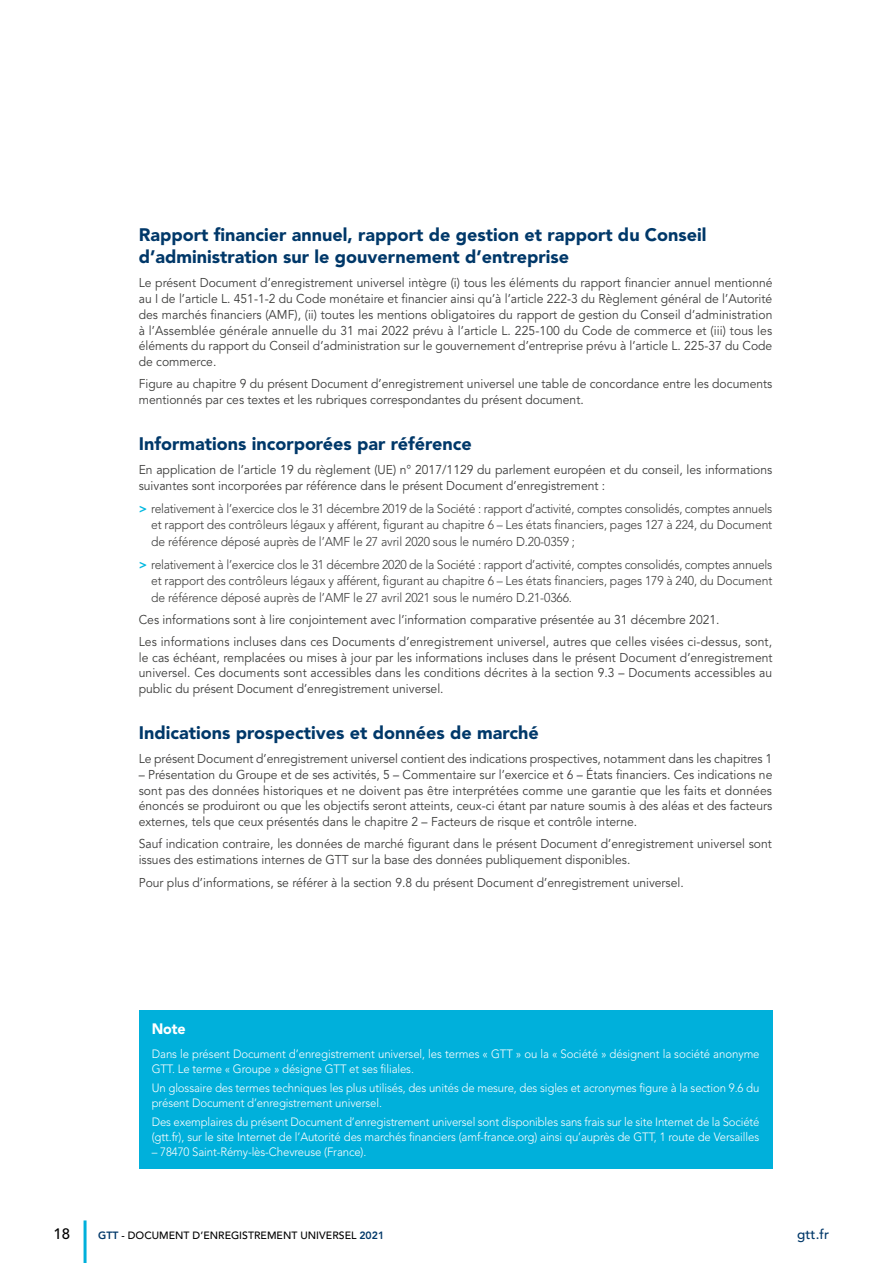
<style>
.page{position:relative;width:893px;height:1263px;background:#fff}
.page>*{position:absolute;margin:0;border:0;box-sizing:border-box;transform-origin:0 0}
.t1{font:900 18px/22.5px "Avenir LT Std";color:#003869}
.t2{font:900 15px "Avenir LT Std";color:#fff;scale:.95 1}
.t3{font:500 15px "Avenir LT Std";color:#000}
.t4{font:500 13.5px "Avenir LT Std";color:#003869}
.t5{font:12.75px/15.8px "Avenir LT Std";color:#3c3c3b;scale:.95 1}
.t6{font:300 12.75px/16.5px "Avenir LT Std";letter-spacing:-.01em;color:#3c3c3b;text-align:justify;scale:.95 1}
.t7{font:300 12px/15px "Avenir LT Std";letter-spacing:-.01em;color:#fff;scale:.95 1}
.t8{font:500 10.5px "Avenir LT Std";letter-spacing:.005em;color:#000}
.s1{font-weight:800;color:#00b8e0}
.s2{font-weight:800;color:#003869}
</style>
<div class="page">
<div style="left:139px;top:1010px;width:633px;height:159px;background:#00b0db"></div>
<hr style="left:84px;top:1220px;width:3px;height:43px;background:#00b0db">
<h1 class="t1" style="left:139px;top:223px;width:569px">Rapport financier annuel, rapport de gestion et rapport du Conseil d’administration sur le gouvernement d’entreprise</h1>
<p class="t5" style="left:139px;top:275px;width:669px;text-align:justify">Le présent Document d’enregistrement universel intègre (i) tous les éléments du rapport financier annuel mentionné au I de l’article L. 451-1-2 du Code monétaire et financier ainsi qu’à l’article 222-3 du Règlement général de l’Autorité des marchés financiers (AMF), (ii) toutes les mentions obligatoires du rapport de gestion du Conseil d’administration à l’Assemblée générale annuelle du 31 mai 2022 prévu à l’article L. 225-100 du Code de commerce et (iii) tous les éléments du rapport du Conseil d’administration sur le gouvernement d’entreprise prévu à l’article L. 225-37 du Code de commerce.</p>
<p class="t5" style="left:139px;top:376px;width:668px">Figure au chapitre 9 du présent Document d’enregistrement universel une table de concordance entre les documents mentionnés par ces textes et les rubriques correspondantes du présent document.</p>
<h1 class="t1" style="left:139px;top:432px;width:335px">Informations incorporées par référence</h1>
<p class="t5" style="left:139px;top:462px;width:668px">En application de l’article 19 du règlement (UE) n° 2017/1129 du parlement européen et du conseil, les informations suivantes sont incorporées par référence dans le présent Document d’enregistrement :</p>
<p class="t6" style="left:151px;top:500px;width:655px;text-indent:-12px"><span class="s1">&gt;</span> relativement à l’exercice clos le 31 décembre 2019 de la Société : rapport d’activité, comptes consolidés, comptes annuels et rapport des contrôleurs légaux y afférent, figurant au chapitre 6 – Les états financiers, pages 127 à 224, du Document de référence déposé auprès de l’AMF le 27 avril 2020 sous le numéro D.20-0359 ;</p>
<p class="t6" style="left:151px;top:556px;width:655px;text-indent:-12px"><span class="s1">&gt;</span> relativement à l’exercice clos le 31 décembre 2020 de la Société : rapport d’activité, comptes consolidés, comptes annuels et rapport des contrôleurs légaux y afférent, figurant au chapitre 6 – Les états financiers, pages 179 à 240, du Document de référence déposé auprès de l’AMF le 27 avril 2021 sous le numéro D.21-0366.</p>
<p class="t5" style="left:139px;top:609px;width:668px;line-height:22.2px">Ces informations sont à lire conjointement avec l’information comparative présentée au 31 décembre 2021.<br>Les informations incluses dans ces Documents d’enregistrement universel, autres que celles visées ci-dessus, sont,</p>
<p class="t5" style="left:139px;top:650px;width:669px;text-align:justify">le cas échéant, remplacées ou mises à jour par les informations incluses dans le présent Document d’enregistrement universel. Ces documents sont accessibles dans les conditions décrites à la section 9.3 – Documents accessibles au public du présent Document d’enregistrement universel.</p>
<h1 class="t1" style="left:139px;top:721px;width:401px">Indications prospectives et données de marché</h1>
<p class="t5" style="left:139px;top:751px;width:668px">Le présent Document d’enregistrement universel contient des indications prospectives, notamment dans les chapitres 1</p>
<p class="t5" style="left:139px;top:767px;width:668px;text-align:justify">– Présentation du Groupe et de ses activités, 5 – Commentaire sur l’exercice et 6 – États financiers. Ces indications ne sont pas des données historiques et ne doivent pas être interprétées comme une garantie que les faits et données énoncés se produiront ou que les objectifs seront atteints, ceux-ci étant par nature soumis à des aléas et des facteurs externes, tels que ceux présentés dans le chapitre 2 – Facteurs de risque et contrôle interne.</p>
<p class="t5" style="left:139px;top:836px;width:668px">Sauf indication contraire, les données de marché figurant dans le présent Document d’enregistrement universel sont issues des estimations internes de GTT sur la base des données publiquement disponibles.</p>
<p class="t5" style="left:139px;top:875px;width:575px">Pour plus d’informations, se référer à la section 9.8 du présent Document d’enregistrement universel.</p>
<p class="t2" style="left:152px;top:1020px;width:37px">Note</p>
<p class="t7" style="left:152px;top:1046px;width:641px">Dans le présent Document d’enregistrement universel, les termes « GTT » ou la « Société » désignent la société anonyme<br>GTT. Le terme « Groupe » désigne GTT et ses filiales.</p>
<p class="t7" style="left:152px;top:1080px;width:641px">Un glossaire des termes techniques les plus utilisés, des unités de mesure, des sigles et acronymes figure à la section 9.6 du présent Document d’enregistrement universel.</p>
<p class="t7" style="left:152px;top:1114px;width:641px">Des exemplaires du présent Document d’enregistrement universel sont disponibles sans frais sur le site Internet de la Société (gtt.fr), sur le site Internet de l’Autorité des marchés financiers (amf-france.org) ainsi qu’auprès de GTT, 1 route de Versailles</p>
<p class="t7" style="left:152px;top:1144px;width:227px">– 78470 Saint-Rémy-lès-Chevreuse (France).</p>
<p class="t3" style="left:53px;top:1225px;width:18px">18</p>
<p class="t8" style="left:98px;top:1229px;width:288px"><span class="s2">GTT</span> - DOCUMENT D’ENREGISTREMENT UNIVERSEL <span class="s2">2021</span></p>
<p class="t4" style="left:797px;top:1226px;width:34px">gtt.fr</p>
</div>
